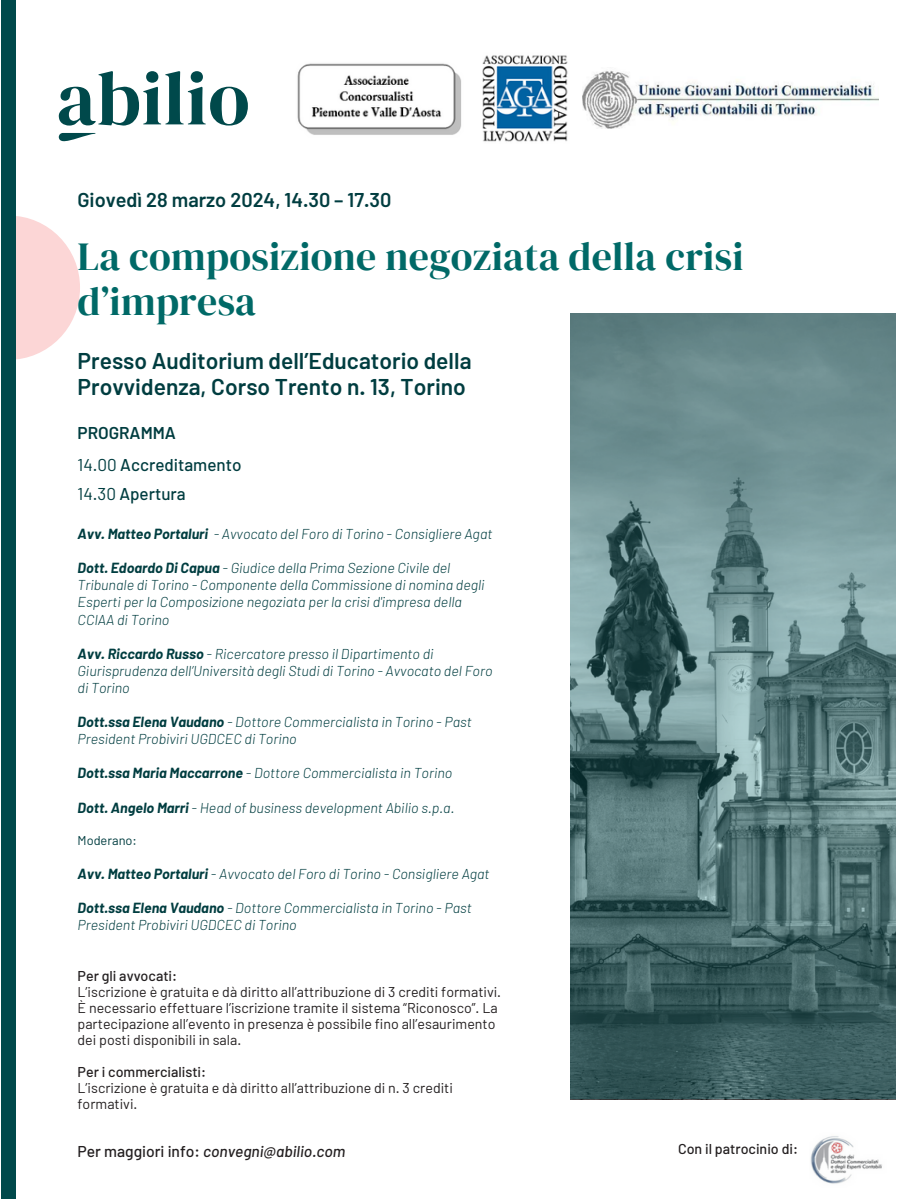
<style>
.page{position:relative;width:900px;height:1199px;background:#fff}
.page>*{position:absolute;margin:0;border:0;box-sizing:border-box;transform-origin:0 0}
.t1{font:39.9px/44.8px "DM Serif Display";letter-spacing:.005em;color:#006967}
.t2{font:600 22.8px/26.7px "Barlow";color:#003d40}
.t3{font:600 19.95px "Barlow";color:#003d40}
.t4{font:500 17.1px/32.1px "Barlow";color:#003d40}
.t5{font:italic 500 15.6px "Barlow";color:#231f20}
.t6{font:italic 300 14.25px/17.1px "Barlow";color:#003d40}
.t7{font:14.25px/16px "Barlow";color:#231f20}
.t8{font:500 14.25px "Barlow";color:#231f20}
.t9{font:12.75px "Barlow";color:#003d40}
.s1{font-weight:600}
.s2{font-weight:400}
.s3{font-weight:700}
.s4{font-style:normal}
</style>
<div class="page">
<svg style="left:15px;top:215px;width:65px;height:145px"></svg>
<div style="left:1px;top:0;width:14px;height:1198px;background:#00494b"></div>
<svg style="left:59px;top:71px;width:189px;height:54px"></svg>
<svg style="left:59px;top:133px;width:36px;height:9px"></svg>
<svg style="left:570px;top:313px;width:325px;height:785px;background:#5b7c7e"></svg>
<img style="left:482px;top:55px;width:86px;height:87px">
<img style="left:297px;top:63px;width:164px;height:72px">
<img style="left:810px;top:1136px;width:72px;height:48px">
<img style="left:583px;top:71px;width:295px;height:58px">
<p class="t3" style="left:78px;top:187px;width:315px">Giovedì 28 marzo 2024, 14.30 – 17.30</p>
<p class="t1" style="left:78px;top:233px;width:668px">La composizione negoziata della crisi d’impresa</p>
<p class="t2" style="left:78px;top:346px;width:395px">Presso Auditorium dell’Educatorio della<br>Provvidenza, Corso Trento n. 13, Torino</p>
<p class="t4" style="left:78px;top:416px;width:166px"><span class="s1">PROGRAMMA<br></span><span class="s2">14.00</span> Accreditamento</p>
<p class="t4" style="left:78px;top:476px;width:110px"><span class="s2">14.30</span> Apertura</p>
<p class="t6" style="left:78px;top:524px;width:416px"><span class="s3">Avv. Matteo Portaluri</span> - Avvocato del Foro di Torino - Consigliere Agat</p>
<p class="t6" style="left:78px;top:559px;width:374px"><span class="s3">Dott. Edoardo Di Capua</span> - Giudice della Prima Sezione Civile del</p>
<p class="t6" style="left:78px;top:576px;width:409px">Tribunale di Torino - Componente della Commissione di nomina degli<br>Esperti per la Composizione negoziata per la crisi d'impresa della<br>CCIAA di Torino</p>
<p class="t6" style="left:78px;top:644px;width:357px"><span class="s3">Avv. Riccardo Russo</span> - Ricercatore presso il Dipartimento di</p>
<p class="t6" style="left:78px;top:661px;width:416px">Giurisprudenza dell’Università degli Studi di Torino - Avvocato del Foro di Torino</p>
<p class="t6" style="left:78px;top:712px;width:396px"><span class="s3">Dott.ssa Elena Vaudano</span> - Dottore Commercialista in Torino - Past</p>
<p class="t6" style="left:78px;top:729px;width:221px">President Probiviri UGDCEC di Torino</p>
<p class="t6" style="left:78px;top:764px;width:376px"><span class="s3">Dott.ssa Maria Maccarrone</span> - Dottore Commercialista in Torino</p>
<p class="t6" style="left:78px;top:798px;width:378px"><span class="s3">Dott. Angelo Marri</span> - Head of business development Abilio s.p.a.</p>
<p class="t9" style="left:78px;top:831px;width:61px">Moderano:</p>
<p class="t6" style="left:78px;top:864px;width:414px"><span class="s3">Avv. Matteo Portaluri</span> - Avvocato del Foro di Torino - Consigliere Agat</p>
<h4 class="t6" style="left:78px;top:898px;width:396px"><span class="s3">Dott.ssa Elena Vaudano</span> - Dottore Commercialista in Torino - Past<br>President Probiviri UGDCEC di Torino</h4>
<h2 class="t8" style="left:78px;top:966px;width:101px">Per gli avvocati:</h2>
<h5 class="t7" style="left:78px;top:982px;width:425px">L’iscrizione è gratuita e dà diritto all’attribuzione di 3 crediti formativi.<br>È necessario effettuare l’iscrizione tramite il sistema “Riconosco”. La partecipazione all’evento in presenza è possibile fino all’esaurimento dei posti disponibili in sala.</h5>
<p class="t8" style="left:78px;top:1062px;width:130px">Per i commercialisti:</p>
<p class="t7" style="left:78px;top:1078px;width:377px">L’iscrizione è gratuita e dà diritto all’attribuzione di n. 3 crediti formativi.</p>
<p class="t5" style="left:78px;top:1141px;width:269px"><span class="s4">Per maggiori info:</span> convegni@abilio.com</p>
<h6 class="t8" style="left:678px;top:1139px;width:121px">Con il patrocinio di:</h6>
</div>
